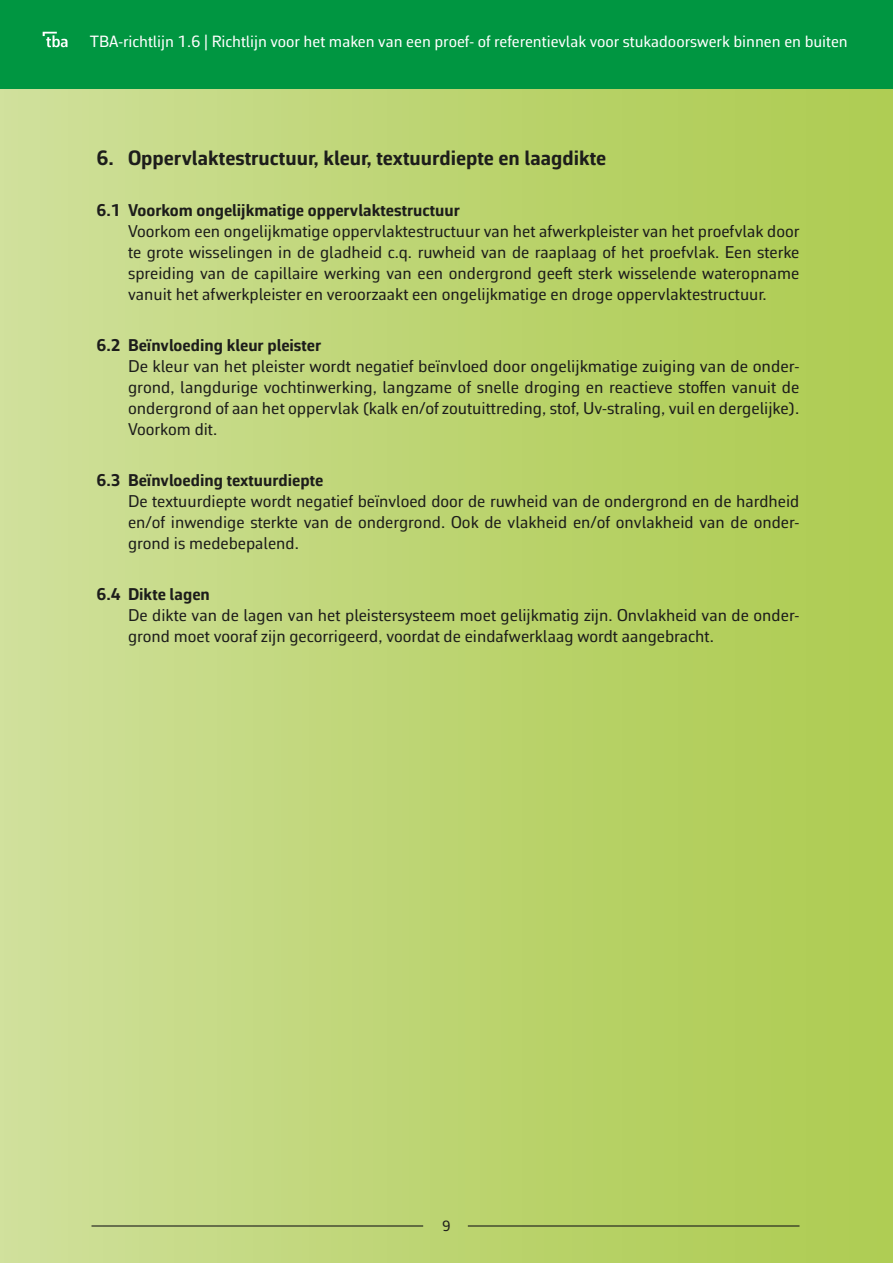
<style>
.page{position:relative;width:893px;height:1263px;background:#fff}
.page>*{position:absolute;margin:0;border:0;box-sizing:border-box;transform-origin:0 0}
.t1{font:700 21px "Corbeau Pro";color:#1d1d1b}
.t2{font:17.25px/21px "Corbeau Pro";color:#1d1d1b;text-align:justify}
.t3{font:700 17.25px "Corbeau Pro";color:#1d1d1b}
.t4{font:16.5px "Corbeau Pro";color:#fff}
.t5{font:15px "Corbeau Pro";color:#1d1d1b}
</style>
<div class="page">
<div style="left:0;top:0;width:893px;height:1263px;background:linear-gradient(to right,#cedf99,#accb4e)"></div>
<div style="left:0;top:0;width:893px;height:88px;background:#009641"></div>
<svg style="left:43px;top:32px;width:24px;height:15px"></svg>
<hr style="left:92px;top:1225px;width:331px;height:1px;background:#1d1d1b">
<hr style="left:468px;top:1225px;width:331px;height:1px;background:#1d1d1b">
<p class="t4" style="left:90px;top:30px;width:759px">TBA-richtlijn 1.6 | Richtlijn voor het maken van een proef- of referentievlak voor stukadoorswerk binnen en buiten</p>
<p class="t1" style="left:97px;top:143px;width:511px">6. Oppervlaktestructuur, kleur, textuurdiepte en laagdikte</p>
<p class="t3" style="left:97px;top:198px;width:365px">6.1 Voorkom ongelijkmatige oppervlaktestructuur</p>
<p class="t2" style="left:128px;top:220px;width:673px">Voorkom een ongelijkmatige oppervlaktestructuur van het afwerkpleister van het proefvlak door te grote wisselingen in de gladheid c.q. ruwheid van de raaplaag of het proefvlak. Een sterke spreiding van de capillaire werking van een ondergrond geeft sterk wisselende wateropname vanuit het afwerkpleister en veroorzaakt een ongelijkmatige en droge oppervlaktestructuur.</p>
<p class="t3" style="left:97px;top:333px;width:226px">6.2 Beïnvloeding kleur pleister</p>
<p class="t2" style="left:128px;top:355px;width:673px">De kleur van het pleister wordt negatief beïnvloed door ongelijkmatige zuiging van de onder&shy;grond, langdurige vochtinwerking, langzame of snelle droging en reactieve stoffen vanuit de ondergrond of aan het oppervlak (kalk en/of zoutuittreding, stof, Uv-straling, vuil en dergelijke).<br>Voorkom dit.</p>
<p class="t3" style="left:97px;top:468px;width:228px">6.3 Beïnvloeding textuurdiepte</p>
<p class="t2" style="left:128px;top:490px;width:673px">De textuurdiepte wordt negatief beïnvloed door de ruwheid van de ondergrond en de hardheid en/of inwendige sterkte van de ondergrond. Ook de vlakheid en/of onvlakheid van de onder&shy;grond is medebepalend.</p>
<p class="t3" style="left:97px;top:582px;width:115px">6.4 Dikte lagen</p>
<p class="t2" style="left:128px;top:604px;width:673px">De dikte van de lagen van het pleistersysteem moet gelijkmatig zijn. Onvlakheid van de onder&shy;grond moet vooraf zijn gecorrigeerd, voordat de eindafwerklaag wordt aangebracht.</p>
<p class="t5" style="left:442px;top:1216px;width:10px">9</p>
</div>
